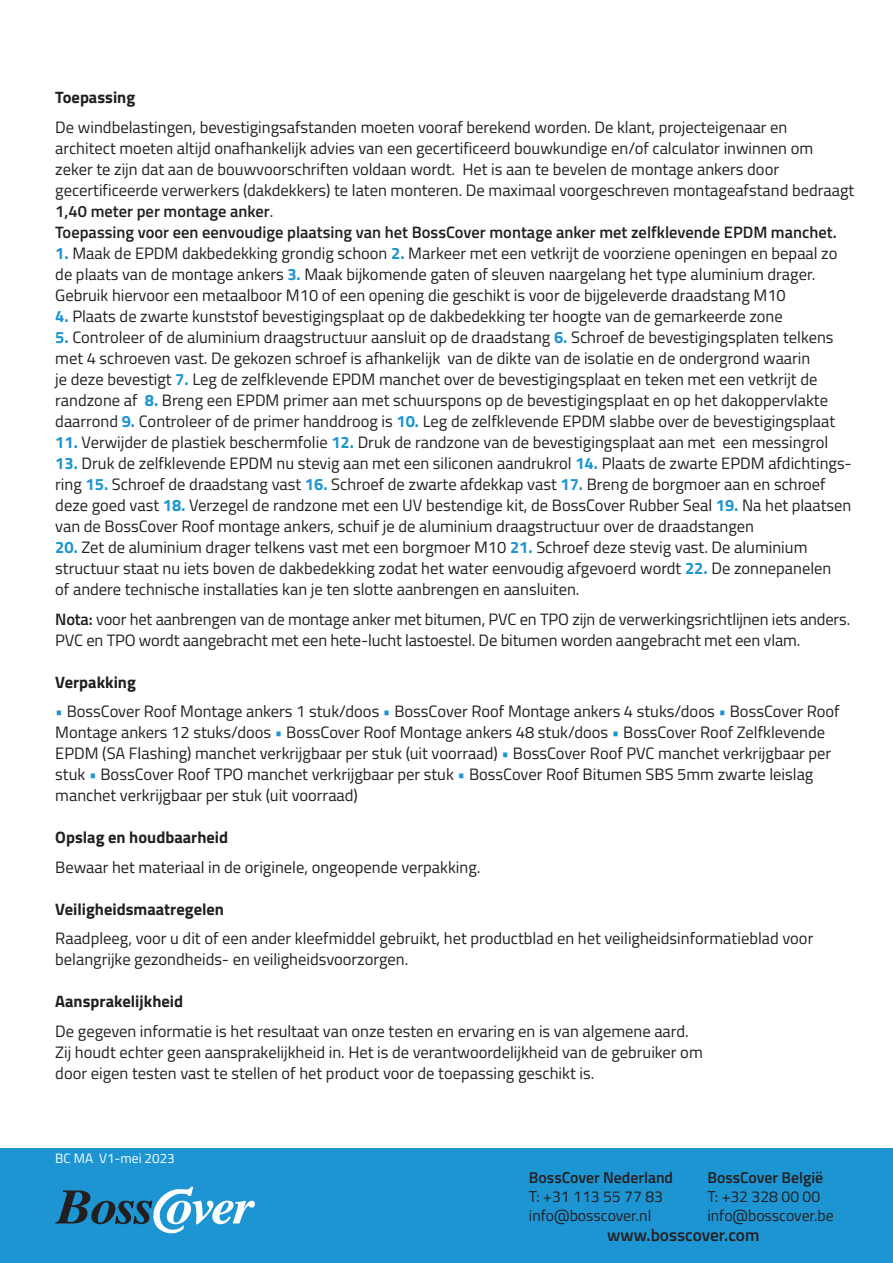
<style>
.page{position:relative;width:893px;height:1263px;background:#fff}
.page>*{position:absolute;margin:0;border:0;box-sizing:border-box;transform-origin:0 0}
.t1{font:600 17.25px "Titillium Web";color:#231f20}
.t2{font:16.5px/21px "Titillium Web";color:#231f20}
.t3{font:700 16.5px "Titillium Web";color:#231f20}
.t4{font:15.75px/18.9px "Titillium Web";color:#231f20}
.t5{font:600 15.75px "Titillium Web";color:#231f20}
.t6{font:13.5px "Titillium Web";color:#fff}
.s1{font-weight:600}
.s2{font-weight:700;color:#1d95d3}
.s3{color:#1d95d3}
</style>
<div class="page">
<div style="left:0;top:1148px;width:893px;height:115px;background:#1d95d3"></div>
<svg style="left:55px;top:1187px;width:200px;height:46px"></svg>
<p class="t3" style="left:55px;top:85px;width:81px">Toepassing</p>
<p class="t2" style="left:55px;top:116px;width:800px">De windbelastingen, bevestigingsafstanden moeten vooraf berekend worden. De klant, projecteigenaar en<br>architect moeten altijd onafhankelijk advies van een gecertificeerd bouwkundige en/of calculator inwinnen om zeker te zijn dat aan de bouwvoorschriften voldaan wordt. Het is aan te bevelen de montage ankers door gecertificeerde verwerkers (dakdekkers) te laten monteren. De maximaal voorgeschreven montageafstand bedraagt <span class="s1">1,40 meter per montage anker</span>.<br><span class="s1">Toepassing voor een eenvoudige plaatsing van het BossCover montage anker met zelfklevende EPDM manchet.</span></p>
<p class="t2" style="left:55px;top:242px;width:784px"><span class="s2">1.</span> Maak de EPDM dakbedekking grondig schoon <span class="s2">2.</span> Markeer met een vetkrijt de voorziene openingen en bepaal zo de plaats van de montage ankers <span class="s2">3.</span> Maak bijkomende gaten of sleuven naargelang het type aluminium drager.<br>Gebruik hiervoor een metaalboor M10 of een opening die geschikt is voor de bijgeleverde draadstang M10</p>
<p class="t2" style="left:55px;top:305px;width:729px"><span class="s2">4.</span> Plaats de zwarte kunststof bevestigingsplaat op de dakbedekking ter hoogte van de gemarkeerde zone</p>
<p class="t2" style="left:55px;top:326px;width:781px"><span class="s2">5.</span> Controleer of de aluminium draagstructuur aansluit op de draadstang <span class="s2">6.</span> Schroef de bevestigingsplaten telkens met 4 schroeven vast. De gekozen schroef is afhankelijk van de dikte van de isolatie en de ondergrond waarin<br>je deze bevestigt <span class="s2">7.</span> Leg de zelfklevende EPDM manchet over de bevestigingsplaat en teken met een vetkrijt de randzone af <span class="s2">8.</span> Breng een EPDM primer aan met schuurspons op de bevestigingsplaat en op het dakoppervlakte daarrond <span class="s2">9.</span> Controleer of de primer handdroog is <span class="s2">10.</span> Leg de zelfklevende EPDM slabbe over de bevestigingsplaat</p>
<p class="t2" style="left:55px;top:431px;width:774px"><span class="s2">11.</span> Verwijder de plastiek beschermfolie <span class="s2">12.</span> Druk de randzone van de bevestigingsplaat aan met een messingrol</p>
<p class="t2" style="left:55px;top:452px;width:798px"><span class="s2">13.</span> Druk de zelfklevende EPDM nu stevig aan met een siliconen aandrukrol <span class="s2">14.</span> Plaats de zwarte EPDM afdichtings&shy;ring <span class="s2">15.</span> Schroef de draadstang vast <span class="s2">16.</span> Schroef de zwarte afdekkap vast <span class="s2">17.</span> Breng de borgmoer aan en schroef deze goed vast <span class="s2">18.</span> Verzegel de randzone met een UV bestendige kit, de BossCover Rubber Seal <span class="s2">19.</span> Na het plaatsen van de BossCover Roof montage ankers, schuif je de aluminium draagstructuur over de draadstangen</p>
<p class="t2" style="left:55px;top:536px;width:778px"><span class="s2">20.</span> Zet de aluminium drager telkens vast met een borgmoer M10 <span class="s2">21.</span> Schroef deze stevig vast. De aluminium structuur staat nu iets boven de dakbedekking zodat het water eenvoudig afgevoerd wordt <span class="s2">22.</span> De zonnepanelen of andere technische installaties kan je ten slotte aanbrengen en aansluiten.</p>
<p class="t2" style="left:55px;top:608px;width:796px"><span class="s1">Nota:</span> voor het aanbrengen van de montage anker met bitumen, PVC en TPO zijn de verwerkingsrichtlijnen iets anders.<br>PVC en TPO wordt aangebracht met een hete-lucht lastoestel. De bitumen worden aangebracht met een vlam.</p>
<p class="t3" style="left:55px;top:669px;width:82px">Verpakking</p>
<p class="t2" style="left:55px;top:700px;width:786px"><span class="s3">•</span> BossCover Roof Montage ankers 1 stuk/doos <span class="s3">•</span> BossCover Roof Montage ankers 4 stuks/doos <span class="s3">•</span> BossCover Roof Montage ankers 12 stuks/doos <span class="s3">•</span> BossCover Roof Montage ankers 48 stuk/doos <span class="s3">•</span> BossCover Roof Zelfklevende EPDM (SA Flashing) manchet verkrijgbaar per stuk (uit voorraad) <span class="s3">•</span> BossCover Roof PVC manchet verkrijgbaar per stuk <span class="s3">•</span> BossCover Roof TPO manchet verkrijgbaar per stuk <span class="s3">•</span> BossCover Roof Bitumen SBS 5mm zwarte leislag manchet verkrijgbaar per stuk (uit voorraad)</p>
<p class="t3" style="left:55px;top:825px;width:174px">Opslag en houdbaarheid</p>
<p class="t2" style="left:55px;top:856px;width:427px">Bewaar het materiaal in de originele, ongeopende verpakking.</p>
<p class="t3" style="left:55px;top:896px;width:170px">Veiligheidsmaatregelen</p>
<p class="t2" style="left:55px;top:927px;width:760px">Raadpleeg, voor u dit of een ander kleefmiddel gebruikt, het productblad en het veiligheidsinformatieblad voor belangrijke gezondheids- en veiligheidsvoorzorgen.</p>
<p class="t3" style="left:55px;top:989px;width:129px">Aansprakelijkheid</p>
<p class="t2" style="left:55px;top:1020px;width:649px">De gegeven informatie is het resultaat van onze testen en ervaring en is van algemene aard.<br>Zij houdt echter geen aansprakelijkheid in. Het is de verantwoordelijkheid van de gebruiker om door eigen testen vast te stellen of het product voor de toepassing geschikt is.</p>
<p class="t6" style="left:55px;top:1149px;width:121px">BC MA V1-mei 2023</p>
<p class="t5" style="left:707px;top:1166px;width:117px">BossCover België</p>
<p class="t4" style="left:707px;top:1186px;width:128px">T: +32 328 00 00 info@bosscover.be</p>
<p class="t5" style="left:529px;top:1166px;width:146px">BossCover Nederland</p>
<p class="t4" style="left:529px;top:1186px;width:136px">T: +31 113 55 77 83 info@bosscover.nl</p>
<p class="t1" style="left:607px;top:1222px;width:154px">www.bosscover.com</p>
</div>
